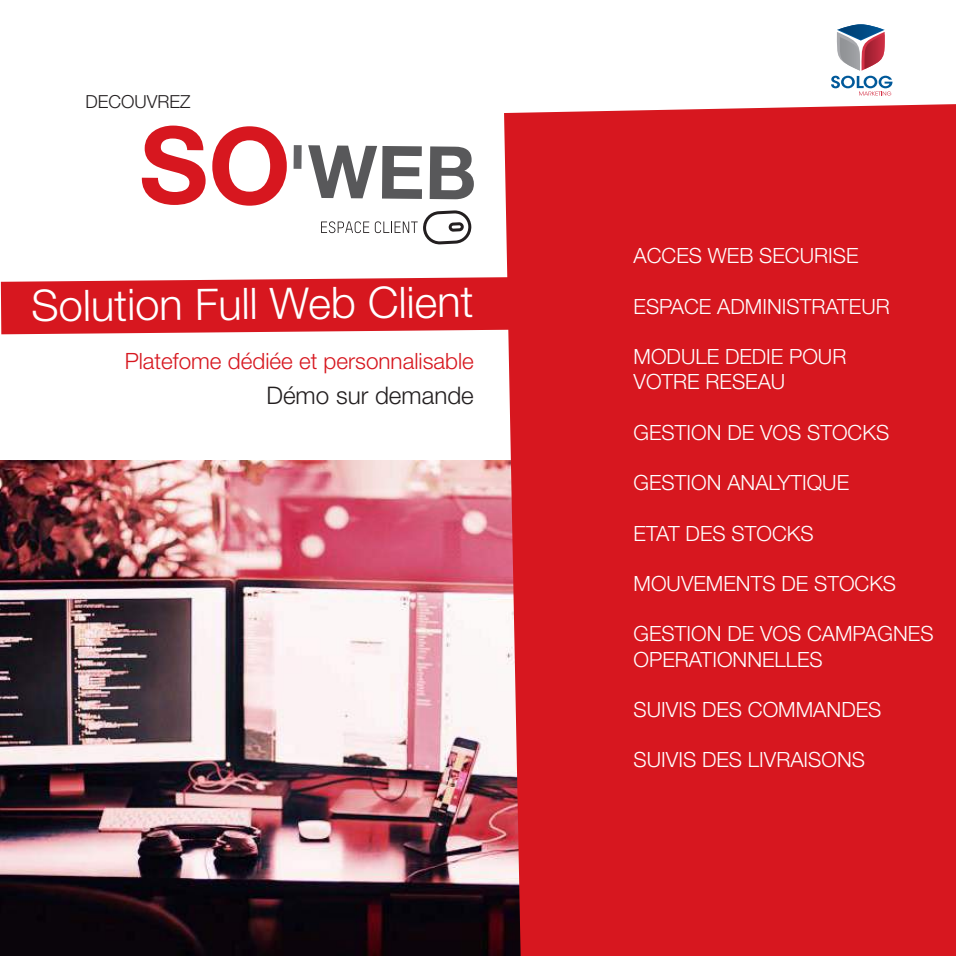
<style>
.page{position:relative;width:956px;height:956px;background:#fff}
.page>*{position:absolute;margin:0;border:0;box-sizing:border-box;transform-origin:0 0}
.t1{font:300 43.5px "Helvetica Neue LT Pro";color:#fff}
.t2{font:300 24.3px "Helvetica Neue LT Pro";color:#231f20}
.t3{font:300 22.5px "Helvetica Neue LT Pro";color:#d7171f}
.t4{font:300 21px/25.2px "Helvetica Neue LT Pro";color:#fff}
.t5{font:300 18px "Helvetica Neue LT Pro";color:#231f20}
</style>
<div class="page">
<img style="left:0;top:461px;width:504px;height:495px">
<div style="left:504px;top:104px;width:452px;height:852px;background:#d7171f"></div>
<svg style="left:831px;top:24px;width:61px;height:72px"></svg>
<svg style="left:1px;top:277px;width:512px;height:57px;background:#da2930"></svg>
<svg style="left:141px;top:126px;width:65px;height:79px"></svg>
<svg style="left:212px;top:126px;width:75px;height:80px"></svg>
<div style="left:294px;top:145px;width:8px;height:24px;background:#636366"></div>
<svg style="left:308px;top:145px;width:114px;height:54px"></svg>
<svg style="left:430px;top:146px;width:44px;height:53px"></svg>
<svg style="left:321px;top:221px;width:48px;height:12px"></svg>
<svg style="left:375px;top:210px;width:97px;height:35px"></svg>
<p class="t5" style="left:86px;top:91px;width:107px">DECOUVREZ</p>
<h1 class="t1" style="left:31px;top:281px;width:444px;rotate:-1deg">Solution Full Web Client</h1>
<p class="t3" style="left:125px;top:347px;width:351px">Platefome dédiée et personnalisable</p>
<p class="t2" style="left:266px;top:380px;width:209px">Démo sur demande</p>
<p class="t4" style="left:634px;top:243px;width:226px">ACCES WEB SECURISE</p>
<p class="t4" style="left:634px;top:293px;width:258px">ESPACE ADMINISTRATEUR</p>
<p class="t4" style="left:634px;top:344px;width:214px">MODULE DEDIE POUR<br>VOTRE RESEAU</p>
<p class="t4" style="left:634px;top:419px;width:257px">GESTION DE VOS STOCKS</p>
<p class="t4" style="left:634px;top:470px;width:217px">GESTION ANALYTIQUE</p>
<p class="t4" style="left:634px;top:520px;width:182px">ETAT DES STOCKS</p>
<p class="t4" style="left:634px;top:570px;width:264px">MOUVEMENTS DE STOCKS</p>
<p class="t4" style="left:634px;top:621px;width:301px">GESTION DE VOS CAMPAGNES<br>OPERATIONNELLES</p>
<p class="t4" style="left:634px;top:696px;width:249px">SUIVIS DES COMMANDES</p>
<p class="t4" style="left:634px;top:747px;width:233px">SUIVIS DES LIVRAISONS</p>
</div>
